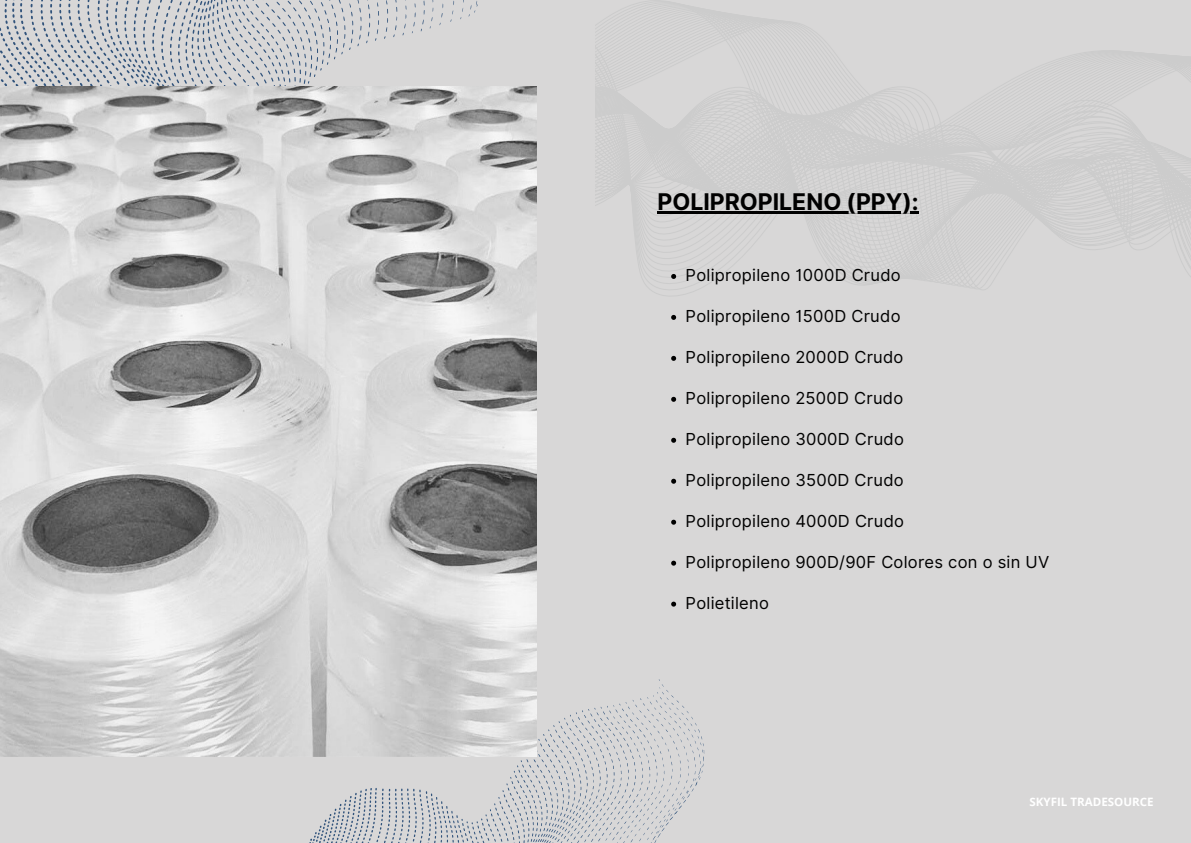
<style>
.page{position:relative;width:1191px;height:843px;background:#fff}
.page>*{position:absolute;margin:0;border:0;box-sizing:border-box;transform-origin:0 0}
.t1{font:700 23px "Inter";color:#000}
.t2{font:16.5px "Inter";letter-spacing:.015em;color:#000}
.t3{font:700 11.6px "Open Sans";color:#fff}
</style>
<div class="page">
<div style="left:0;top:0;width:1190px;height:842px;background:#d8d7d7"></div>
<svg style="left:595px;top:170px;width:595px;height:126px"></svg>
<svg style="left:595px;top:19px;width:595px;height:132px"></svg>
<hr style="left:657px;top:211px;width:261px;height:2px;background:#000">
<svg style="left:671px;top:274px;width:5px;height:5px"></svg>
<svg style="left:671px;top:315px;width:5px;height:5px"></svg>
<svg style="left:671px;top:356px;width:5px;height:5px"></svg>
<svg style="left:671px;top:396px;width:5px;height:5px"></svg>
<svg style="left:671px;top:437px;width:5px;height:5px"></svg>
<svg style="left:671px;top:478px;width:5px;height:5px"></svg>
<svg style="left:671px;top:519px;width:5px;height:5px"></svg>
<svg style="left:671px;top:560px;width:5px;height:5px"></svg>
<svg style="left:671px;top:601px;width:5px;height:5px"></svg>
<svg style="left:211px;top:679px;width:493px;height:163px"></svg>
<svg style="left:0;top:0;width:537px;height:341px"></svg>
<img style="left:0;top:86px;width:536px;height:670px">
<p class="t1" style="left:657px;top:187px;width:263px">POLIPROPILENO (PPY):</p>
<p class="t2" style="left:685px;top:265px;width:217px">Polipropileno 1000D Crudo</p>
<p class="t2" style="left:685px;top:306px;width:216px">Polipropileno 1500D Crudo</p>
<p class="t2" style="left:685px;top:347px;width:219px">Polipropileno 2000D Crudo</p>
<p class="t2" style="left:685px;top:388px;width:219px">Polipropileno 2500D Crudo</p>
<p class="t2" style="left:685px;top:429px;width:220px">Polipropileno 3000D Crudo</p>
<p class="t2" style="left:685px;top:470px;width:219px">Polipropileno 3500D Crudo</p>
<p class="t2" style="left:685px;top:511px;width:220px">Polipropileno 4000D Crudo</p>
<p class="t2" style="left:685px;top:552px;width:365px">Polipropileno 900D/90F Colores con o sin UV</p>
<p class="t2" style="left:685px;top:593px;width:85px">Polietileno</p>
<p class="t3" style="left:1029px;top:793px;width:126px">SKYFIL TRADESOURCE</p>
</div>
